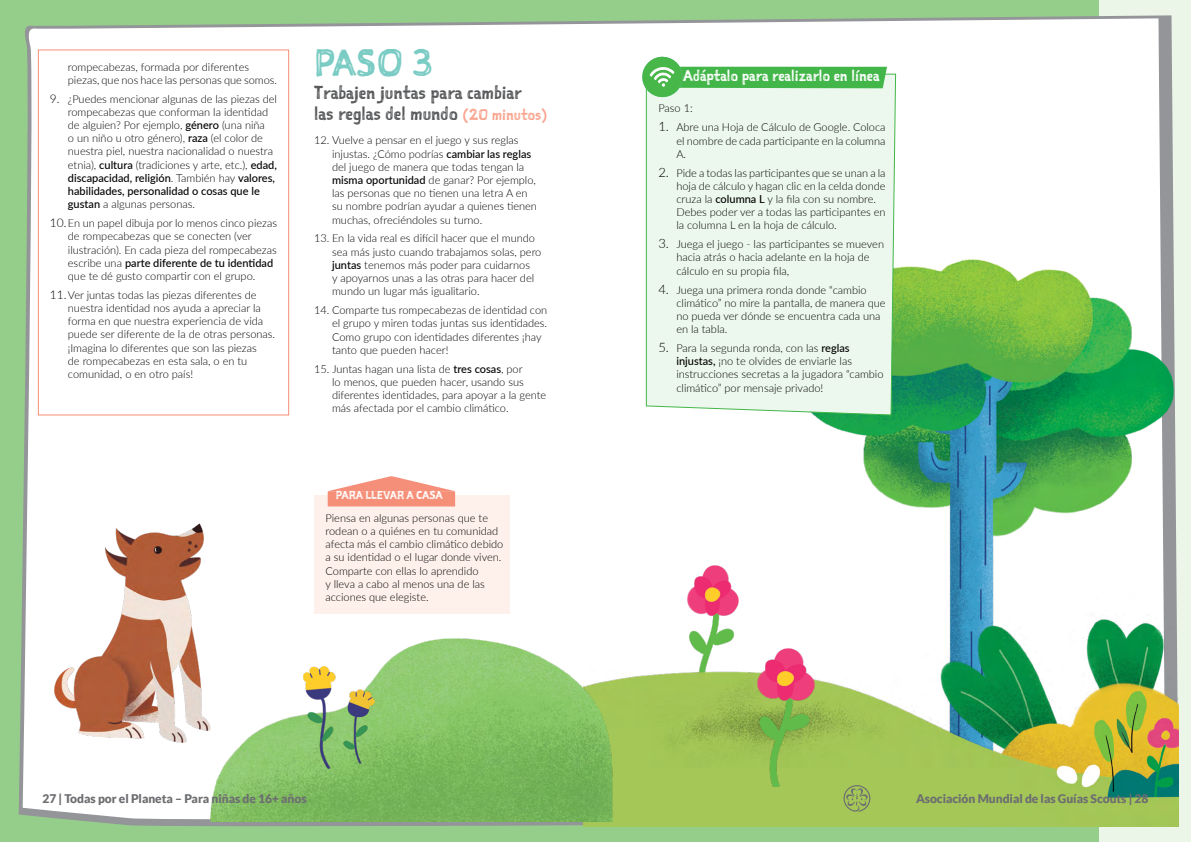
<style>
.page{position:relative;width:1191px;height:842px;background:#95ce8b}
.page>*{position:absolute;margin:0;border:0;box-sizing:border-box;transform-origin:0 0}
.t1{font:36px "Sketchnote Square";color:#7bccc4}
.t2{font:18px/21.6px "Sketchnote Square";color:#58595b}
.t3{font:15px "Sketchnote Square";color:#fff}
.t4{font:900 12px "Lato";letter-spacing:-.005em;color:#6d6e71}
.t5{font:300 11px/13.2px "Lato";color:#000}
.t6{font:11px "Sketchnote Square";color:#fff}
.s1{font-size:12px}
.s2{font-weight:500}
.s3{font-size:15px;color:#f8a48e}
.s4{font-size:13px}
</style>
<div class="page">
<div style="left:1099px;top:0;width:92px;height:842px;background:#ebf5e8"></div>
<div style="left:23px;top:21px;width:560px;height:801px;background:#fff"></div>
<img style="left:55px;top:524px;width:155px;height:218px">
<img style="left:583px;top:15px;width:595px;height:811px">
<img style="left:211px;top:638px;width:402px;height:184px">
<img style="left:757px;top:648px;width:57px;height:139px">
<img style="left:304px;top:666px;width:71px;height:102px">
<div style="left:645px;top:72px;width:251px;height:344px;background:#ecf8ed"></div>
<div style="left:314px;top:495px;width:195px;height:119px;background:#fef1eb"></div>
<svg style="left:328px;top:476px;width:127px;height:30px;background:#f8ab9b"></svg>
<svg style="left:641px;top:56px;width:246px;height:42px;background:#98d69b"></svg>
<div style="left:38px;top:49px;width:251px;height:366px;border:1px solid #f68f78"></div>
<svg style="left:843px;top:785px;width:27px;height:27px"></svg>
<p class="t5" style="left:68px;top:60px;width:211px">rompecabezas, formada por diferentes piezas, que nos hace las personas que somos.</p>
<p class="t5" style="left:68px;top:92px;width:211px;text-indent:-18px"><span class="s1">9.</span> ¿Puedes mencionar algunas de las piezas del rompecabezas que conforman la identidad de alguien? Por ejemplo, <span class="s2">género</span> (una niña<br>o un niño u otro género), <span class="s2">raza</span> (el color de nuestra piel, nuestra nacionalidad o nuestra etnia), <span class="s2">cultura</span> (tradiciones y arte, etc.), <span class="s2">edad, discapacidad, religión</span>. También hay <span class="s2">valores, habilidades, personalidad o cosas que le gustan</span> a algunas personas.</p>
<p class="t5" style="left:68px;top:216px;width:211px;text-indent:-18px"><span class="s1">10.</span> En un papel dibuja por lo menos cinco piezas de rompecabezas que se conecten (ver ilustración). En cada pieza del rompecabezas escribe una <span class="s2">parte diferente de tu identidad </span>que te dé gusto compartir con el grupo.</p>
<p class="t5" style="left:68px;top:288px;width:207px;text-indent:-18px"><span class="s1">11.</span> Ver juntas todas las piezas diferentes de nuestra identidad nos ayuda a apreciar la forma en que nuestra experiencia de vida puede ser diferente de la de otras personas. ¡Imagina lo diferentes que son las piezas<br>de rompecabezas en esta sala, o en tu comunidad, o en otro país!</p>
<h1 class="t1" style="left:314px;top:39px;width:121px">PASO 3</h1>
<h2 class="t2" style="left:314px;top:81px;width:235px">Trabajen juntas para cambiar<br>las reglas del mundo <span class="s3">(20 minutos)</span></h2>
<p class="t5" style="left:332px;top:133px;width:206px;text-indent:-18px">12. Vuelve a pensar en el juego y sus reglas injustas. ¿Cómo podrías <span class="s2">cambiar las reglas </span>del juego de manera que todas tengan la <span class="s2">misma oportunidad</span> de ganar? Por ejemplo, las personas que no tienen una letra A en su nombre podrían ayudar a quienes tienen muchas, ofreciéndoles su turno.</p>
<p class="t5" style="left:332px;top:231px;width:211px;text-indent:-18px">13. En la vida real es difícil hacer que el mundo sea más justo cuando trabajamos solas, pero <span class="s2">juntas</span> tenemos más poder para cuidarnos<br>y apoyarnos unas a las otras para hacer del mundo un lugar más igualitario.</p>
<p class="t5" style="left:332px;top:303px;width:217px;text-indent:-18px">14. Comparte tus rompecabezas de identidad con el grupo y miren todas juntas sus identidades.<br>Como grupo con identidades diferentes ¡hay tanto que pueden hacer!</p>
<p class="t5" style="left:332px;top:362px;width:216px;text-indent:-18px">15. Juntas hagan una lista de <span class="s2">tres cosas</span>, por<br>lo menos, que pueden hacer, usando sus diferentes identidades, para apoyar a la gente más afectada por el cambio climático.</p>
<p class="t6" style="left:336px;top:488px;width:108px">PARA LLEVAR A CASA</p>
<p class="t5" style="left:325px;top:511px;width:179px">Piensa en algunas personas que te rodean o a quiénes en tu comunidad afecta más el cambio climático debido a su identidad o el lugar donde viven.<br>Comparte con ellas lo aprendido<br>y lleva a cabo al menos una de las acciones que elegiste.</p>
<h3 class="t3" style="left:683px;top:65px;width:197px">Adáptalo para realizarlo en línea</h3>
<p class="t5" style="left:658px;top:101px;width:36px">Paso 1:</p>
<p class="t5" style="left:676px;top:120px;width:211px;text-align:justify;text-indent:-18px"><span class="s4">1.</span> Abre una Hoja de Cálculo de Google. Coloca el nombre de cada participante en la columna A.</p>
<p class="t5" style="left:676px;top:166px;width:211px;text-indent:-18px"><span class="s4">2.</span> Pide a todas las participantes que se unan a la hoja de cálculo y hagan clic en la celda donde cruza la <span class="s2">columna L</span> y la fila con su nombre.<br>Debes poder ver a todas las participantes en la columna L en la hoja de cálculo.</p>
<p class="t5" style="left:676px;top:237px;width:209px;text-indent:-18px"><span class="s4">3.</span> Juega el juego - las participantes se mueven hacia atrás o hacia adelante en la hoja de cálculo en su propia fila,</p>
<p class="t5" style="left:676px;top:283px;width:211px;text-indent:-18px"><span class="s4">4.</span> Juega una primera ronda donde “cambio climático” no mire la pantalla, de manera que no pueda ver dónde se encuentra cada una en la tabla.</p>
<p class="t5" style="left:676px;top:341px;width:209px;text-indent:-18px"><span class="s4">5.</span> Para la segunda ronda, con las <span class="s2">reglas injustas,</span> ¡no te olvides de enviarle las instrucciones secretas a la jugadora “cambio climático” por mensaje privado!</p>
<p class="t4" style="left:43px;top:792px;width:266px">27 | Todas por el Planeta – Para niñas de 16+ años</p>
<p class="t4" style="left:916px;top:792px;width:234px">Asociación Mundial de las Guías Scouts | 28</p>
</div>
